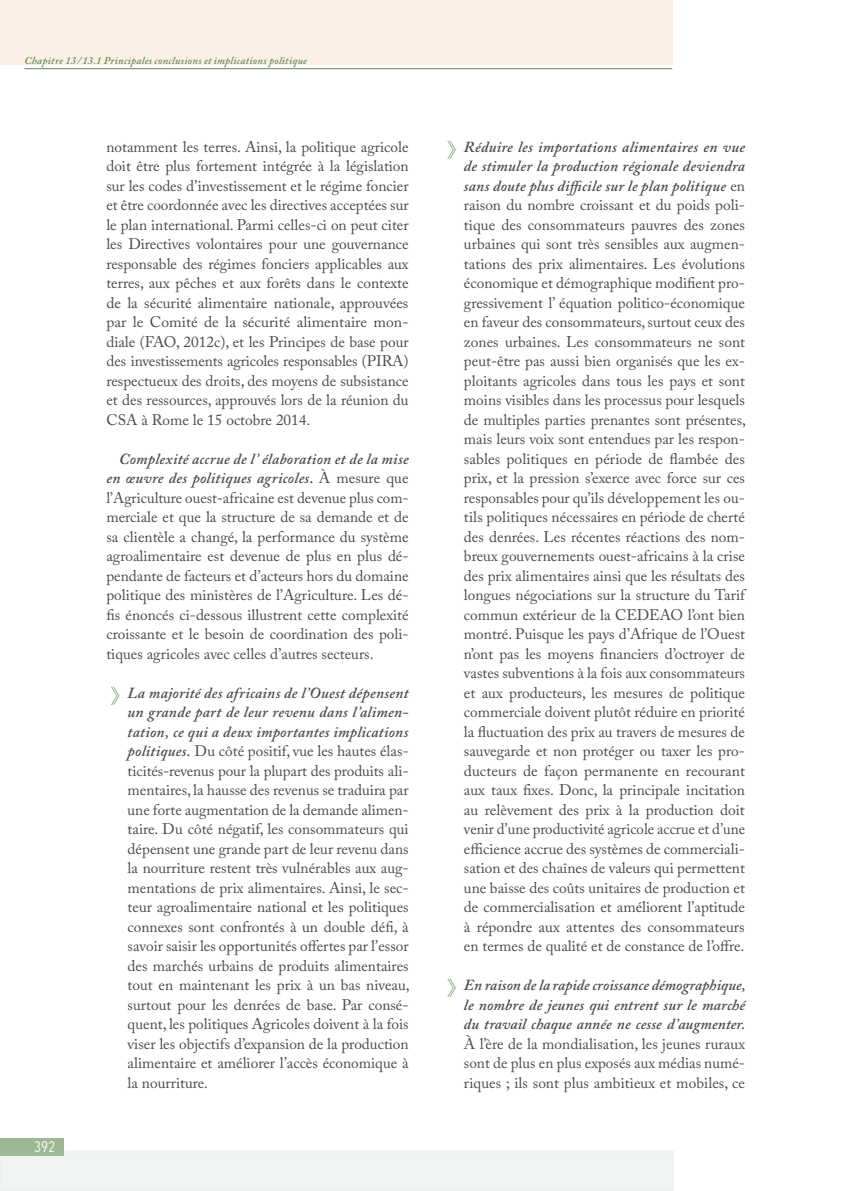
<style>
.page{position:relative;width:851px;height:1191px;background:#fff}
.page>*{position:absolute;margin:0;border:0;box-sizing:border-box;transform-origin:0 0}
.t1{font:15.3px/19.5px "Adobe Caslon Pro";color:#4a4a49;text-align:justify}
.t2{font:italic 600 15.3px/19.5px "Adobe Caslon Pro";letter-spacing:.005em;color:#4a4a49;text-align:justify}
.t3{font:15px "Avenir Next Condensed";color:#fff}
.t4{font:italic 600 10.5px "Adobe Caslon Pro";letter-spacing:.03em;color:#638b57}
.s1{font-weight:600;font-style:italic}
.s2{font-family:"Apple SD Gothic Neo";font-weight:100;font-size:22.5px;color:#638b57}
.s3{font-family:"Apple SD Gothic Neo";font-weight:100;font-style:normal;font-size:22.5px;color:#638b57}
</style>
<div class="page">
<div style="left:0;top:1150px;width:673px;height:41px;background:#f0f5f2"></div>
<div style="left:0;top:1138px;width:63px;height:17px;background:#9eb795"></div>
<div style="left:0;top:0;width:672px;height:64px;background:#fcf0e6"></div>
<hr style="left:24px;top:68px;width:648px;height:1px;background:#638b57">
<p class="t4" style="left:24px;top:54px;width:284px">Chapitre 13 / 13.1 Principales conclusions et implications politique</p>
<p class="t3" style="left:34px;top:1137px;width:23px">392</p>
<p class="t1" style="left:106px;top:136px;width:304px">notamment les terres. Ainsi, la politique agricole doit être plus fortement intégrée à la législation sur les codes d’investissement et le régime foncier et être coordonnée avec les directives acceptées sur le plan international. Parmi celles-ci on peut citer les Directives volontaires pour une gouvernance responsable des régimes fonciers applicables aux terres, aux pêches et aux forêts dans le contexte de la sécurité alimentaire nationale, approuvées par le Comité de la sécurité alimentaire mon&shy;diale (FAO, 2012c), et les Principes de base pour des investissements agricoles responsables (PIRA) respectueux des droits, des moyens de subsistance et des ressources, approuvés lors de la réunion du CSA à Rome le 15 octobre 2014.</p>
<p class="t1" style="left:106px;top:449px;width:304px;text-indent:13px"><span class="s1">Complexité accrue de l’ élaboration et de la mise en œuvre des politiques agricoles.</span> À mesure que l’Agriculture ouest-africaine est devenue plus com&shy;merciale et que la structure de sa demande et de sa clientèle a changé, la performance du système agroalimentaire est devenue de plus en plus dé&shy;pendante de facteurs et d’acteurs hors du domaine politique des ministères de l’Agriculture. Les dé&shy;fis énoncés ci-dessous illustrent cette complexité croissante et le besoin de coordination des poli&shy;tiques agricoles avec celles d’autres secteurs.</p>
<p class="t1" style="left:128px;top:682px;width:283px;text-indent:-17px"><span class="s2">》</span> <span class="s1">La majorité des africains de l’Ouest dépensent un grande part de leur revenu dans l’alimen&shy;tation, ce qui a deux importantes implications politiques.</span> Du côté positif, vue les hautes élas&shy;ticités-revenus pour la plupart des produits ali&shy;mentaires, la hausse des revenus se traduira par une forte augmentation de la demande alimen&shy;taire. Du côté négatif, les consommateurs qui dépensent une grande part de leur revenu dans la nourriture restent très vulnérables aux aug&shy;mentations de prix alimentaires. Ainsi, le sec&shy;teur agroalimentaire national et les politiques connexes sont confrontés à un double défi, à savoir saisir les opportunités offertes par l’essor des marchés urbains de produits alimentaires tout en maintenant les prix à un bas niveau, surtout pour les denrées de base. Par consé&shy;quent, les politiques Agricoles doivent à la fois viser les objectifs d’expansion de la production alimentaire et améliorer l’accès économique à la nourriture.</p>
<p class="t1" style="left:464px;top:136px;width:283px;text-indent:-17px"><span class="s2">》</span> <span class="s1">Réduire les importations alimentaires en vue de stimuler la production régionale deviendra sans doute plus difficile sur le plan politique</span> en raison du nombre croissant et du poids poli&shy;tique des consommateurs pauvres des zones urbaines qui sont très sensibles aux augmen&shy;tations des prix alimentaires. Les évolutions économique et démographique modifient pro&shy;gressivement l’ équation politico-économique en faveur des consommateurs, surtout ceux des zones urbaines. Les consommateurs ne sont peut-être pas aussi bien organisés que les ex&shy;ploitants agricoles dans tous les pays et sont moins visibles dans les processus pour lesquels de multiples parties prenantes sont présentes, mais leurs voix sont entendues par les respon&shy;sables politiques en période de flambée des prix, et la pression s’exerce avec force sur ces responsables pour qu’ils développement les ou&shy;tils politiques nécessaires en période de cherté des denrées. Les récentes réactions des nom&shy;breux gouvernements ouest-africains à la crise des prix alimentaires ainsi que les résultats des longues négociations sur la structure du Tarif commun extérieur de la CEDEAO l’ont bien montré. Puisque les pays d’Afrique de l’Ouest n’ont pas les moyens financiers d’octroyer de vastes subventions à la fois aux consommateurs et aux producteurs, les mesures de politique commerciale doivent plutôt réduire en priorité la fluctuation des prix au travers de mesures de sauvegarde et non protéger ou taxer les pro&shy;ducteurs de façon permanente en recourant aux taux fixes. Donc, la principale incitation au relèvement des prix à la production doit venir d’une productivité agricole accrue et d’une efficience accrue des systèmes de commerciali&shy;sation et des chaînes de valeurs qui permettent une baisse des coûts unitaires de production et de commercialisation et améliorent l’aptitude à répondre aux attentes des consommateurs en termes de qualité et de constance de l’offre.</p>
<p class="t2" style="left:464px;top:975px;width:283px;text-indent:-17px"><span class="s3">》</span> En raison de la rapide croissance démographique, le nombre de jeunes qui entrent sur le marché du travail chaque année ne cesse d’augmenter.</p>
<p class="t1" style="left:464px;top:1033px;width:282px">À l’ère de la mondialisation, les jeunes ruraux sont de plus en plus exposés aux médias numé&shy;riques ; ils sont plus ambitieux et mobiles, ce</p>
</div>
